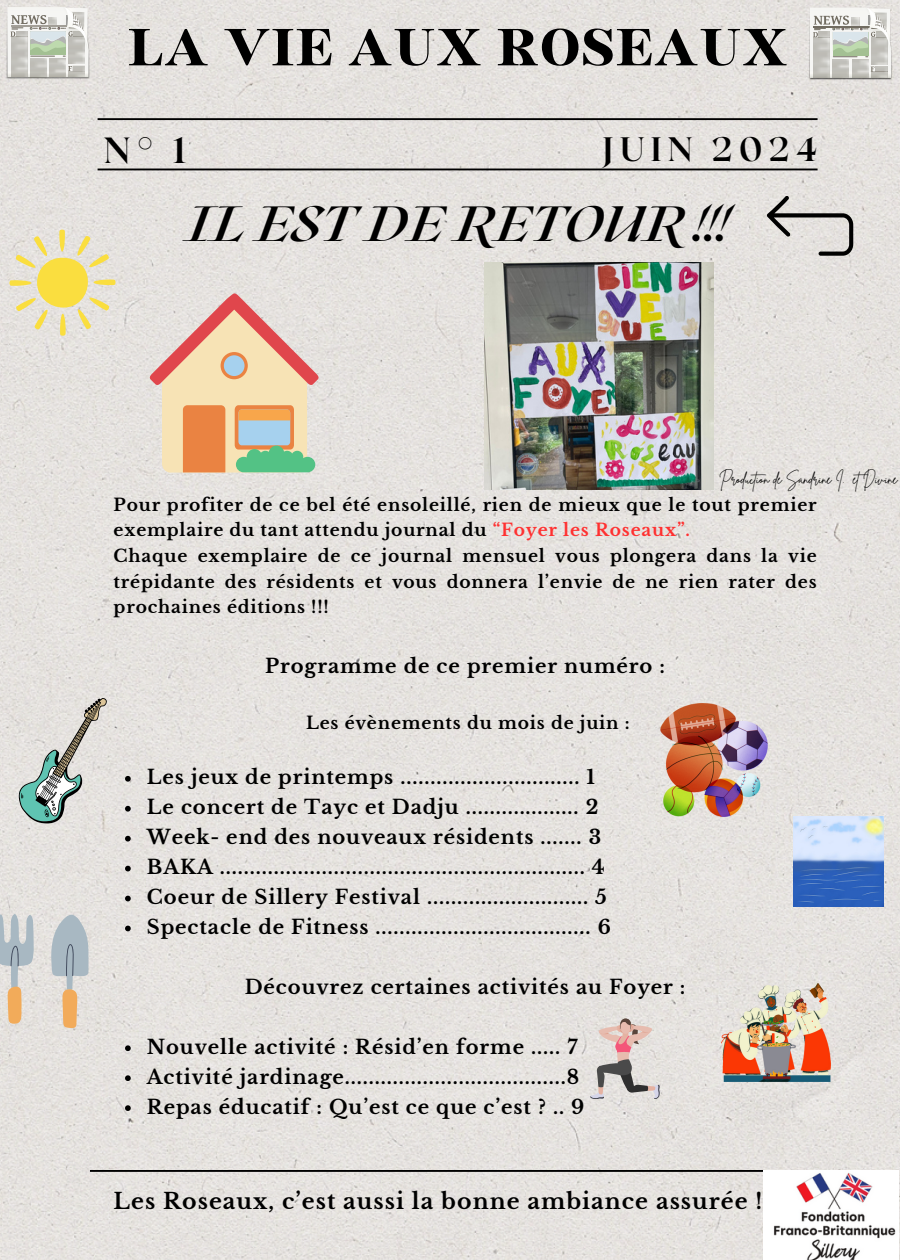
<style>
.page{position:relative;width:900px;height:1260px;background:#fff}
.page>*{position:absolute;margin:0;border:0;box-sizing:border-box;transform-origin:0 0}
.t1{font:700 64.25px "Binggo Wood Display";letter-spacing:.03em;color:#000}
.t2{font:italic 700 49.5px "Roxborough CF";color:#000}
.t3{font:700 36.25px "Roxborough CF";color:#000}
.t4{font:700 33.75px "Roxborough CF";letter-spacing:.18em;color:#000}
.t5{font:700 22px "Libre Baskerville";letter-spacing:.045em;color:#000}
.t6{font:700 19.5px "Libre Baskerville";letter-spacing:.045em;color:#000}
.t7{font:700 17px/25.8px "Libre Baskerville";letter-spacing:.045em;color:#000}
.t8{font:13.75px "Brittany Signature";color:#000}
.s1{color:#ff3131}
</style>
<div class="page">
<img style="left:0;top:0;width:900px;height:1260px">
<hr style="left:98px;top:118px;width:720px;height:2px;background:#000">
<hr style="left:98px;top:169px;width:720px;height:1px;background:#000">
<hr style="left:90px;top:1170px;width:720px;height:2px;background:#000">
<img style="left:485px;top:262px;width:228px;height:227px">
<svg style="left:9px;top:229px;width:107px;height:107px;background:#eae0b1"></svg>
<img style="left:4px;top:4px;width:88px;height:76px">
<svg style="left:7px;top:7px;width:82px;height:70px"></svg>
<img style="left:807px;top:5px;width:87px;height:76px">
<svg style="left:810px;top:8px;width:81px;height:70px"></svg>
<svg style="left:767px;top:196px;width:86px;height:59px;background:#c0bebb"></svg>
<svg style="left:149px;top:293px;width:170px;height:180px;background:#e1c3a7"></svg>
<svg style="left:125px;top:776px;width:6px;height:6px"></svg>
<svg style="left:125px;top:806px;width:6px;height:6px"></svg>
<svg style="left:125px;top:836px;width:6px;height:6px"></svg>
<svg style="left:125px;top:866px;width:6px;height:5px"></svg>
<svg style="left:125px;top:896px;width:6px;height:5px"></svg>
<svg style="left:125px;top:926px;width:6px;height:5px"></svg>
<svg style="left:125px;top:1045px;width:6px;height:6px"></svg>
<svg style="left:125px;top:1075px;width:6px;height:6px"></svg>
<svg style="left:125px;top:1105px;width:6px;height:6px"></svg>
<img style="left:660px;top:704px;width:107px;height:112px">
<svg style="left:19px;top:698px;width:88px;height:125px;background:#bfc6c1"></svg>
<img style="left:793px;top:817px;width:90px;height:90px">
<svg style="left:590px;top:1019px;width:70px;height:80px;background:#ccc0bd"></svg>
<svg style="left:0;top:914px;width:35px;height:110px;background:#cfcac2"></svg>
<svg style="left:51px;top:914px;width:39px;height:114px;background:#c9c6c0"></svg>
<img style="left:721px;top:984px;width:109px;height:97px">
<img style="left:763px;top:1170px;width:135px;height:90px">
<p class="t1" style="left:128px;top:15px;width:660px">LA VIE AUX ROSEAUX</p>
<p class="t3" style="left:104px;top:127px;width:84px">N° 1</p>
<h6 class="t4" style="left:602px;top:127px;width:217px">JUIN 2024</h6>
<p class="t2" style="left:186px;top:192px;width:544px">IL EST DE RETOUR !!!</p>
<h4 class="t8" style="left:719px;top:470px;width:180px">Production de Sandrine I. etDivine</h4>
<h3 class="t7" style="left:114px;top:492px;width:705px">Pour profiter de ce bel été ensoleillé, rien de mieux que le tout premier exemplaire du tant attendu journal du <span class="s1">“Foyer les Roseaux”.</span></h3>
<h3 class="t7" style="left:114px;top:543px;width:705px;text-align:justify">Chaque exemplaire de ce journal mensuel vous plongera dans la vie trépidante des résidents et vous donnera l’envie de ne rien rater des prochaines éditions !!!</h3>
<h2 class="t6" style="left:265px;top:654px;width:401px">Programme de ce premier numéro :</h2>
<p class="t7" style="left:306px;top:710px;width:325px">Les évènements du mois de juin :</p>
<p class="t6" style="left:147px;top:766px;width:450px">Les jeux de printemps .............................. 1</p>
<p class="t6" style="left:147px;top:796px;width:453px">Le concert de Tayc et Dadju ................... 2</p>
<p class="t6" style="left:147px;top:825px;width:456px">Week- end des nouveaux résidents ....... 3</p>
<p class="t6" style="left:147px;top:855px;width:460px">BAKA ............................................................. 4</p>
<p class="t6" style="left:147px;top:885px;width:461px">Coeur de Sillery Festival ........................... 5</p>
<p class="t6" style="left:147px;top:915px;width:466px">Spectacle de Fitness .................................... 6</p>
<h5 class="t6" style="left:245px;top:975px;width:442px">Découvrez certaines activités au Foyer :</h5>
<p class="t6" style="left:147px;top:1035px;width:432px">Nouvelle activité : Résid’en forme ..... 7</p>
<p class="t6" style="left:147px;top:1065px;width:434px">Activité jardinage.....................................8</p>
<p class="t6" style="left:147px;top:1095px;width:439px">Repas éducatif : Qu’est ce que c’est ? .. 9</p>
<p class="t5" style="left:114px;top:1188px;width:674px">Les Roseaux, c’est aussi la bonne ambiance assurée !!!!</p>
</div>
